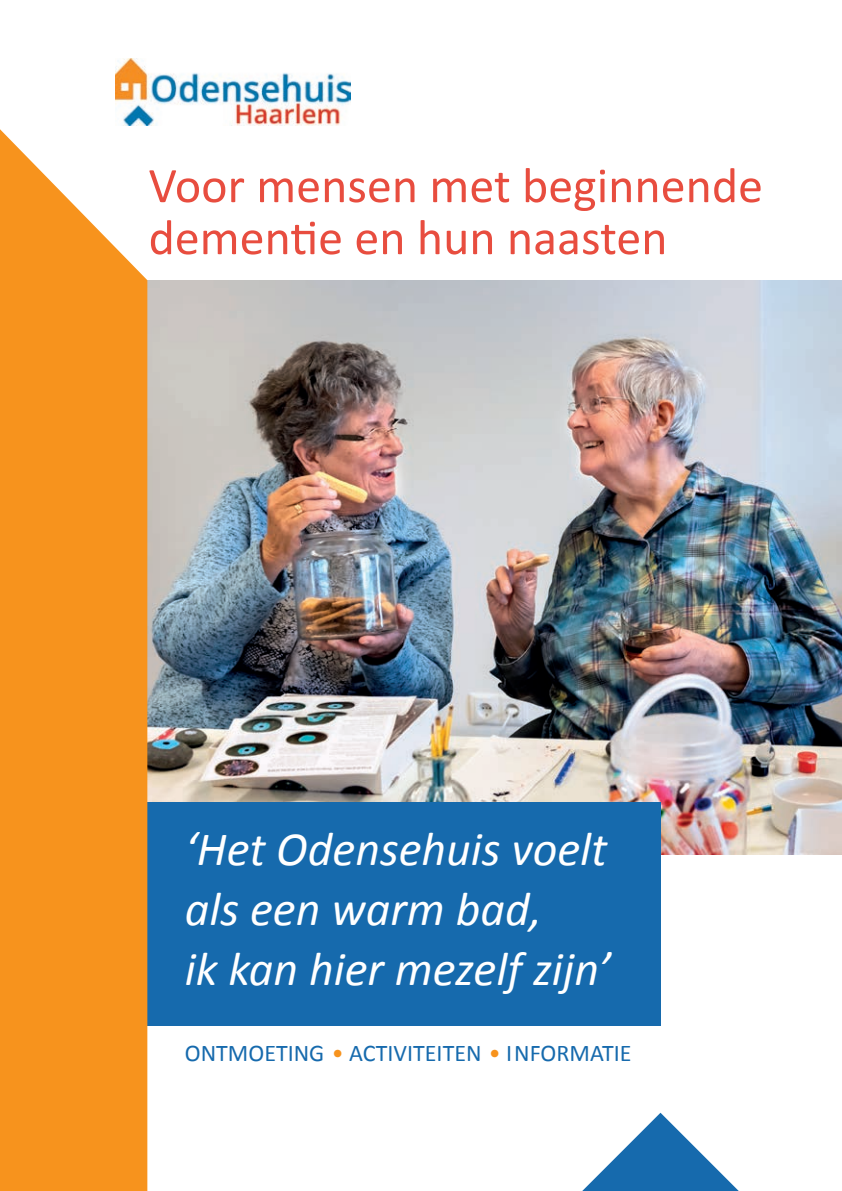
<style>
.page{position:relative;width:842px;height:1191px;background:#fff}
.page>*{position:absolute;margin:0;border:0;box-sizing:border-box;transform-origin:0 0}
.t1{font:50px/52px "Calibri";color:#e84d3f}
.t2{font:italic 48px/60px "Calibri";color:#fff}
.t3{font:24px "Calibri";color:#166aad}
.s1{color:#f7931d}
</style>
<div class="page">
<img style="left:147px;top:73px;width:203px;height:53px">
<img style="left:147px;top:280px;width:695px;height:574px">
<div style="left:94px;top:802px;width:566px;height:223px;background:#166aad"></div>
<svg style="left:0;top:58px;width:147px;height:1133px;background:#f7a038"></svg>
<svg style="left:582px;top:1112px;width:157px;height:79px"></svg>
<p class="t1" style="left:149px;top:157px;width:616px">Voor mensen met beginnende dementie en hun naasten</p>
<p class="t2" style="left:185px;top:817px;width:428px">‘Het Odensehuis voelt als een warm bad,<br>ik kan hier mezelf zijn’</p>
<p class="t3" style="left:185px;top:1038px;width:448px">ONTMOETING <span class="s1">•</span> ACTIVITEITEN <span class="s1">•</span> INFORMATIE</p>
</div>
